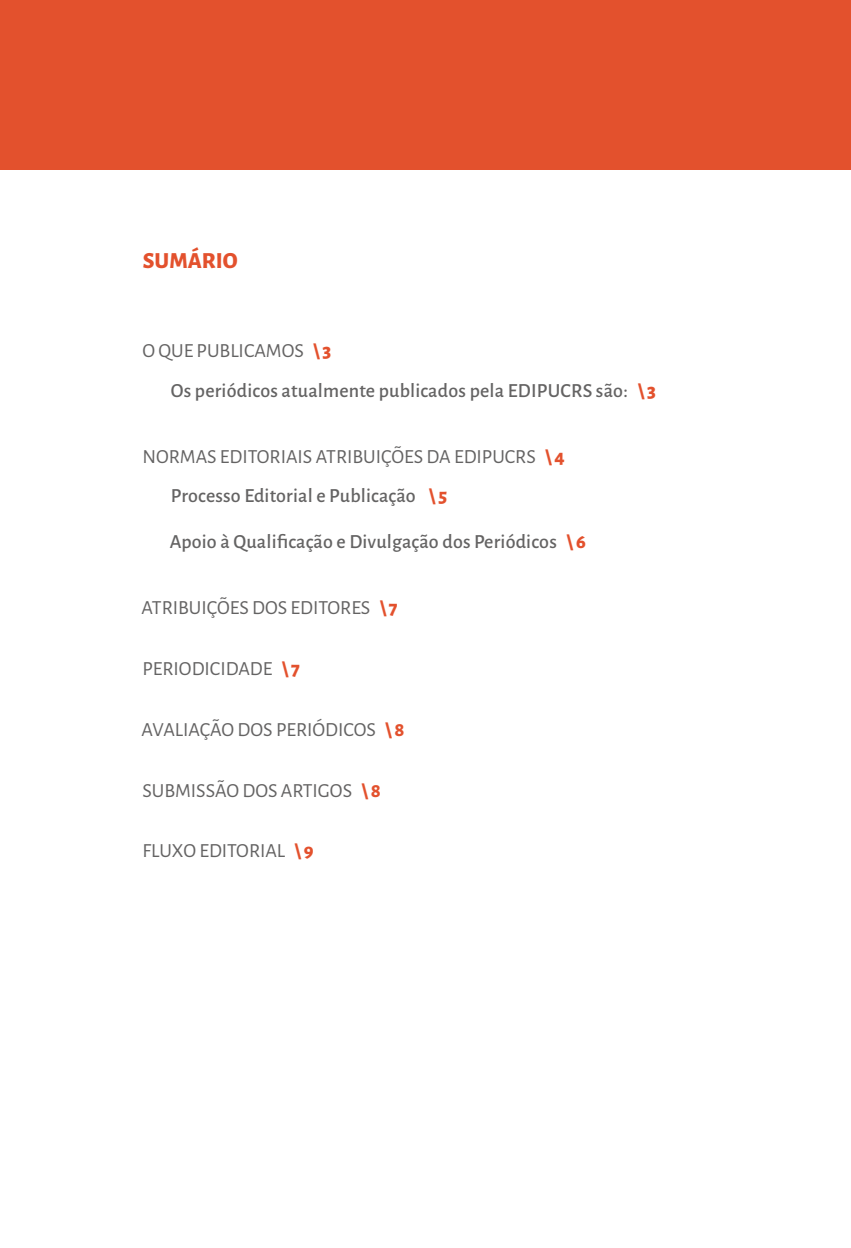
<style>
.page{position:relative;width:851px;height:1248px;background:#fff}
.page>*{position:absolute;margin:0;border:0;box-sizing:border-box;transform-origin:0 0}
.t1{font:800 23px "Alegreya Sans SC";color:#e3512d}
.t2{font:20px "Alegreya Sans SC";color:#646363}
.t3{font:500 20px "Alegreya Sans";letter-spacing:.01em;color:#646363}
.s1{font-weight:800;color:#e3512d}
</style>
<div class="page">
<div style="left:0;top:0;width:850px;height:170px;background:#e3512d"></div>
<p class="t1" style="left:143px;top:243px;width:96px">SUMÁRIO</p>
<p class="t2" style="left:142px;top:337px;width:190px">O QUE PUBLICAMOS <span class="s1">\ 3</span></p>
<p class="t3" style="left:171px;top:376px;width:486px">Os periódicos atualmente publicados pela EDIPUCRS são: <span class="s1">\ 3</span></p>
<p class="t2" style="left:142px;top:443px;width:424px">NORMAS EDITORIAIS ATRIBUIÇÕES DA EDIPUCRS <span class="s1">\ 4</span></p>
<p class="t3" style="left:171px;top:482px;width:278px">Processo Editorial e Publicação <span class="s1">\ 5</span></p>
<p class="t3" style="left:170px;top:527px;width:417px">Apoio à Qualificação e Divulgação dos Periódicos <span class="s1">\ 6</span></p>
<p class="t2" style="left:141px;top:594px;width:258px">ATRIBUIÇÕES DOS EDITORES <span class="s1">\ 7</span></p>
<p class="t2" style="left:142px;top:655px;width:159px">PERIODICIDADE <span class="s1">\ 7</span></p>
<p class="t2" style="left:141px;top:715px;width:264px">AVALIAÇÃO DOS PERIÓDICOS <span class="s1">\ 8</span></p>
<p class="t2" style="left:142px;top:776px;width:240px">SUBMISSÃO DOS ARTIGOS <span class="s1">\ 8</span></p>
<p class="t2" style="left:142px;top:837px;width:173px">FLUXO EDITORIAL <span class="s1">\ 9</span></p>
</div>
